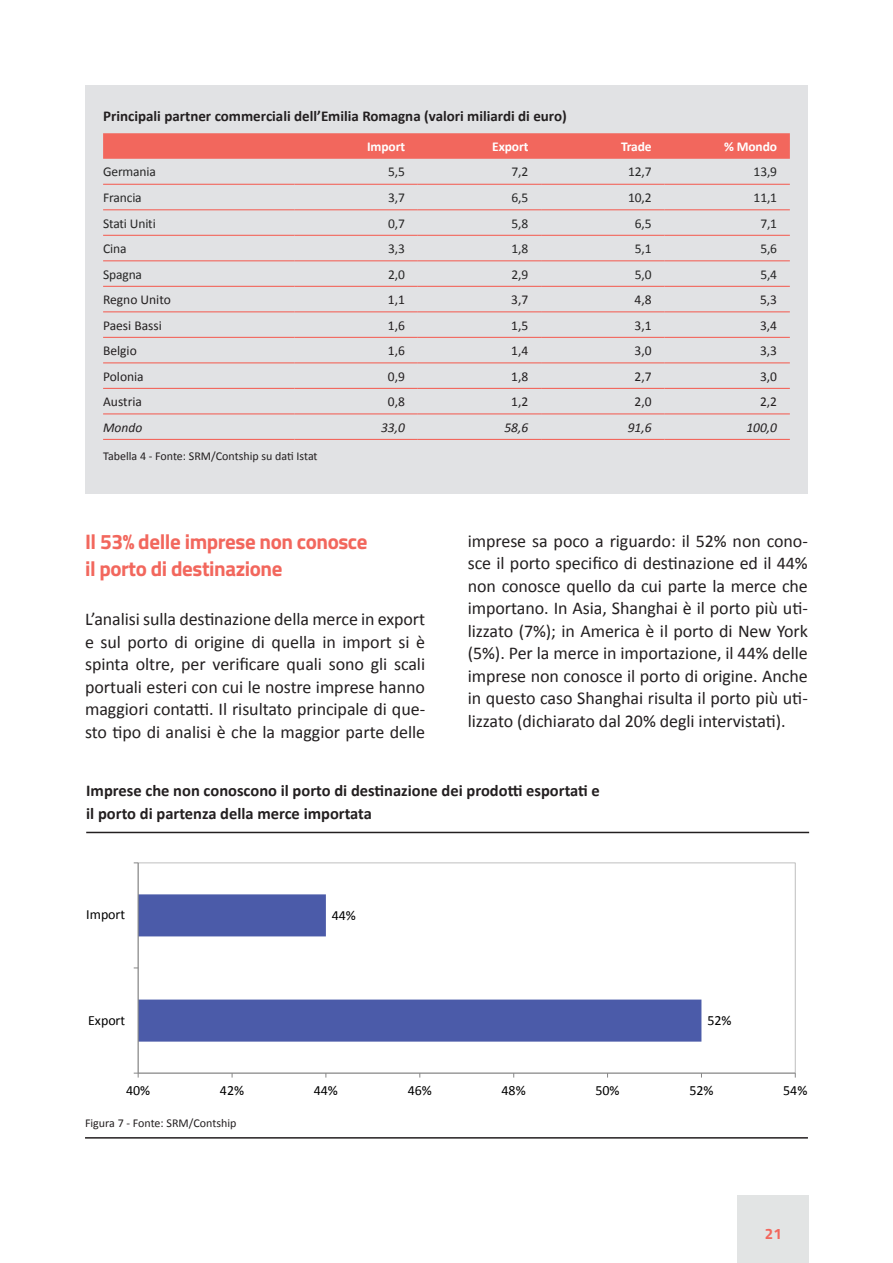
<style>
.page{position:relative;width:893px;height:1263px;background:#fff}
.page>*{position:absolute;margin:0;border:0;box-sizing:border-box;transform-origin:0 0}
.t1{font:700 21px/27px "Titillium";letter-spacing:-.02em;color:#f2675d}
.t2{font:18px/22.5px "Calibri";letter-spacing:-.005em;color:#231f20;text-align:justify}
.t3{font:700 16.5px "Calibri";color:#231f20}
.t4{font:700 15.15px "Titillium";color:#f2675d}
.corpo_R{font:700 15px "Calibri";color:#231f20}
.t5{font:13.95px "Calibri";letter-spacing:-.005em;color:#000}
.t6{font:13.5px "Calibri";color:#231f20}
.t7{font:13.5px "Calibri";letter-spacing:-.01em;color:#262626}
.t8{font:700 13.5px "Calibri";letter-spacing:-.01em;color:#fff}
.t9{font:italic 13.5px "Calibri";color:#231f20}
.t10{font:12px "Calibri";color:#231f20}
</style>
<div class="page">
<div style="left:738px;top:1195px;width:71px;height:68px;background:#e2e4e4"></div>
<div style="left:85px;top:85px;width:723px;height:408px;background:#e1e2e4"></div>
<svg style="left:103px;top:133px;width:687px;height:26px;background:#f1695f"></svg>
<hr style="left:103px;top:184px;width:191px;height:1px;background:#f2675d">
<hr style="left:294px;top:184px;width:124px;height:1px;background:#f2675d">
<hr style="left:418px;top:184px;width:123px;height:1px;background:#f2675d">
<hr style="left:541px;top:184px;width:123px;height:1px;background:#f2675d">
<hr style="left:664px;top:184px;width:126px;height:1px;background:#f2675d">
<hr style="left:103px;top:209px;width:191px;height:1px;background:#f2675d">
<hr style="left:294px;top:209px;width:124px;height:1px;background:#f2675d">
<hr style="left:418px;top:209px;width:123px;height:1px;background:#f2675d">
<hr style="left:541px;top:209px;width:123px;height:1px;background:#f2675d">
<hr style="left:664px;top:209px;width:126px;height:1px;background:#f2675d">
<hr style="left:103px;top:235px;width:191px;height:1px;background:#f2675d">
<hr style="left:294px;top:235px;width:124px;height:1px;background:#f2675d">
<hr style="left:418px;top:235px;width:123px;height:1px;background:#f2675d">
<hr style="left:541px;top:235px;width:123px;height:1px;background:#f2675d">
<hr style="left:664px;top:235px;width:126px;height:1px;background:#f2675d">
<hr style="left:103px;top:260px;width:191px;height:1px;background:#f2675d">
<hr style="left:294px;top:260px;width:124px;height:1px;background:#f2675d">
<hr style="left:418px;top:260px;width:123px;height:1px;background:#f2675d">
<hr style="left:541px;top:260px;width:123px;height:1px;background:#f2675d">
<hr style="left:664px;top:260px;width:126px;height:1px;background:#f2675d">
<hr style="left:103px;top:286px;width:191px;height:1px;background:#f2675d">
<hr style="left:294px;top:286px;width:124px;height:1px;background:#f2675d">
<hr style="left:418px;top:286px;width:123px;height:1px;background:#f2675d">
<hr style="left:541px;top:286px;width:123px;height:1px;background:#f2675d">
<hr style="left:664px;top:286px;width:126px;height:1px;background:#f2675d">
<hr style="left:103px;top:311px;width:191px;height:1px;background:#f2675d">
<hr style="left:294px;top:311px;width:124px;height:1px;background:#f2675d">
<hr style="left:418px;top:311px;width:123px;height:1px;background:#f2675d">
<hr style="left:541px;top:311px;width:123px;height:1px;background:#f2675d">
<hr style="left:664px;top:311px;width:126px;height:1px;background:#f2675d">
<hr style="left:103px;top:337px;width:191px;height:1px;background:#f2675d">
<hr style="left:294px;top:337px;width:124px;height:1px;background:#f2675d">
<hr style="left:418px;top:337px;width:123px;height:1px;background:#f2675d">
<hr style="left:541px;top:337px;width:123px;height:1px;background:#f2675d">
<hr style="left:664px;top:337px;width:126px;height:1px;background:#f2675d">
<hr style="left:103px;top:362px;width:191px;height:1px;background:#f2675d">
<hr style="left:294px;top:362px;width:124px;height:1px;background:#f2675d">
<hr style="left:418px;top:362px;width:123px;height:1px;background:#f2675d">
<hr style="left:541px;top:362px;width:123px;height:1px;background:#f2675d">
<hr style="left:664px;top:362px;width:126px;height:1px;background:#f2675d">
<hr style="left:103px;top:388px;width:191px;height:1px;background:#f2675d">
<hr style="left:294px;top:388px;width:124px;height:1px;background:#f2675d">
<hr style="left:418px;top:388px;width:123px;height:1px;background:#f2675d">
<hr style="left:541px;top:388px;width:123px;height:1px;background:#f2675d">
<hr style="left:664px;top:388px;width:126px;height:1px;background:#f2675d">
<hr style="left:103px;top:413px;width:191px;height:1px;background:#f2675d">
<hr style="left:294px;top:413px;width:124px;height:1px;background:#f2675d">
<hr style="left:418px;top:413px;width:123px;height:1px;background:#f2675d">
<hr style="left:541px;top:413px;width:123px;height:1px;background:#f2675d">
<hr style="left:664px;top:413px;width:126px;height:1px;background:#f2675d">
<hr style="left:103px;top:439px;width:191px;height:1px;background:#f2675d">
<hr style="left:294px;top:439px;width:124px;height:1px;background:#f2675d">
<hr style="left:418px;top:439px;width:123px;height:1px;background:#f2675d">
<hr style="left:541px;top:439px;width:123px;height:1px;background:#f2675d">
<hr style="left:664px;top:439px;width:126px;height:1px;background:#f2675d">
<div style="left:138px;top:862px;width:658px;height:211px;background:#fff;border:1px solid #bfbfbf"></div>
<svg style="left:139px;top:894px;width:562px;height:147px"></svg>
<hr style="left:138px;top:1073px;width:657px;height:1px;background:#868686">
<hr style="left:138px;top:863px;width:1px;height:210px;background:#868686">
<hr style="left:85px;top:1137px;width:723px;height:1px;background:#231f20">
<hr style="left:86px;top:832px;width:723px;height:1px;background:#231f20">
<p class="corpo_R" style="left:103px;top:106px;width:465px">Principali partner commerciali dell’Emilia Romagna (valori miliardi di euro)</p>
<p class="t8" style="left:367px;top:138px;width:39px">Import</p>
<p class="t8" style="left:492px;top:138px;width:38px">Export</p>
<p class="t8" style="left:621px;top:138px;width:32px">Trade</p>
<p class="t8" style="left:724px;top:138px;width:54px">% Mondo</p>
<p class="t7" style="left:103px;top:163px;width:54px">Germania</p>
<p class="t7" style="left:388px;top:163px;width:18px">5,5</p>
<p class="t7" style="left:512px;top:163px;width:18px">7,2</p>
<p class="t7" style="left:628px;top:163px;width:25px">12,7</p>
<p class="t7" style="left:754px;top:163px;width:25px">13,9</p>
<p class="t7" style="left:103px;top:189px;width:40px">Francia</p>
<p class="t7" style="left:388px;top:189px;width:18px">3,7</p>
<p class="t7" style="left:512px;top:189px;width:18px">6,5</p>
<p class="t7" style="left:628px;top:189px;width:25px">10,2</p>
<p class="t7" style="left:754px;top:189px;width:25px">11,1</p>
<p class="t7" style="left:103px;top:215px;width:54px">Stati Uniti</p>
<p class="t7" style="left:388px;top:215px;width:18px">0,7</p>
<p class="t7" style="left:512px;top:215px;width:18px">5,8</p>
<p class="t7" style="left:635px;top:215px;width:18px">6,5</p>
<p class="t7" style="left:760px;top:215px;width:18px">7,1</p>
<p class="t7" style="left:103px;top:240px;width:25px">Cina</p>
<p class="t7" style="left:388px;top:240px;width:18px">3,3</p>
<p class="t7" style="left:512px;top:240px;width:18px">1,8</p>
<p class="t7" style="left:635px;top:240px;width:18px">5,1</p>
<p class="t7" style="left:760px;top:240px;width:18px">5,6</p>
<p class="t7" style="left:103px;top:266px;width:40px">Spagna</p>
<p class="t7" style="left:388px;top:266px;width:18px">2,0</p>
<p class="t7" style="left:512px;top:266px;width:18px">2,9</p>
<p class="t7" style="left:635px;top:266px;width:18px">5,0</p>
<p class="t7" style="left:760px;top:266px;width:18px">5,4</p>
<p class="t6" style="left:103px;top:291px;width:69px">Regno Unito</p>
<p class="t6" style="left:388px;top:291px;width:19px">1,1</p>
<p class="t6" style="left:511px;top:291px;width:19px">3,7</p>
<p class="t6" style="left:635px;top:291px;width:19px">4,8</p>
<p class="t6" style="left:760px;top:291px;width:19px">5,3</p>
<p class="t6" style="left:103px;top:317px;width:60px">Paesi Bassi</p>
<p class="t6" style="left:388px;top:317px;width:19px">1,6</p>
<p class="t6" style="left:511px;top:317px;width:19px">1,5</p>
<p class="t6" style="left:635px;top:317px;width:19px">3,1</p>
<p class="t6" style="left:760px;top:317px;width:19px">3,4</p>
<p class="t6" style="left:103px;top:342px;width:35px">Belgio</p>
<p class="t6" style="left:388px;top:342px;width:19px">1,6</p>
<p class="t6" style="left:511px;top:342px;width:19px">1,4</p>
<p class="t6" style="left:635px;top:342px;width:19px">3,0</p>
<p class="t6" style="left:760px;top:342px;width:19px">3,3</p>
<p class="t6" style="left:103px;top:368px;width:42px">Polonia</p>
<p class="t6" style="left:388px;top:368px;width:19px">0,9</p>
<p class="t6" style="left:511px;top:368px;width:19px">1,8</p>
<p class="t6" style="left:635px;top:368px;width:19px">2,7</p>
<p class="t6" style="left:760px;top:368px;width:19px">3,0</p>
<p class="t6" style="left:103px;top:393px;width:40px">Austria</p>
<p class="t6" style="left:388px;top:393px;width:19px">0,8</p>
<p class="t6" style="left:511px;top:393px;width:19px">1,2</p>
<p class="t6" style="left:635px;top:393px;width:19px">2,0</p>
<p class="t6" style="left:760px;top:393px;width:19px">2,2</p>
<p class="t9" style="left:103px;top:418px;width:41px">Mondo</p>
<p class="t9" style="left:381px;top:418px;width:25px">33,0</p>
<p class="t9" style="left:504px;top:418px;width:25px">58,6</p>
<p class="t9" style="left:628px;top:418px;width:25px">91,6</p>
<p class="t9" style="left:746px;top:418px;width:32px">100,0</p>
<p class="t10" style="left:103px;top:448px;width:216px">Tabella 4 - Fonte: SRM/Contship su dati Istat</p>
<p class="t1" style="left:85px;top:527px;width:284px">Il 53% delle imprese non conosce il porto di destinazione</p>
<p class="t2" style="left:85px;top:608px;width:342px">L’analisi sulla destinazione della merce in export e sul porto di origine di quella in import si è spinta oltre, per verificare quali sono gli scali portuali esteri con cui le nostre imprese hanno maggiori contatti. Il risultato principale di que&shy;sto tipo di analisi è che la maggior parte delle</p>
<p class="t2" style="left:468px;top:529px;width:342px">imprese sa poco a riguardo: il 52% non cono&shy;sce il porto specifico di destinazione ed il 44% non conosce quello da cui parte la merce che importano. In Asia, Shanghai è il porto più uti&shy;lizzato (7%); in America è il porto di New York (5%). Per la merce in importazione, il 44% delle imprese non conosce il porto di origine. Anche in questo caso Shanghai risulta il porto più uti&shy;lizzato (dichiarato dal 20% degli intervistati).</p>
<p class="t3" style="left:86px;top:780px;width:515px">Imprese che non conoscono il porto di destinazione dei prodotti esportati e</p>
<p class="t3" style="left:86px;top:802px;width:287px">il porto di partenza della merce importata</p>
<p class="t5" style="left:86px;top:906px;width:40px">Import</p>
<p class="t5" style="left:88px;top:1011px;width:39px">Export</p>
<p class="t5" style="left:332px;top:907px;width:26px">44%</p>
<p class="t5" style="left:707px;top:1012px;width:26px">52%</p>
<p class="t5" style="left:126px;top:1082px;width:26px">40%</p>
<p class="t5" style="left:220px;top:1082px;width:26px">42%</p>
<p class="t5" style="left:314px;top:1082px;width:26px">44%</p>
<p class="t5" style="left:408px;top:1082px;width:26px">46%</p>
<p class="t5" style="left:502px;top:1082px;width:26px">48%</p>
<p class="t5" style="left:595px;top:1082px;width:26px">50%</p>
<p class="t5" style="left:689px;top:1082px;width:26px">52%</p>
<p class="t5" style="left:783px;top:1082px;width:26px">54%</p>
<p class="t10" style="left:85px;top:1115px;width:153px">Figura 7 - Fonte: SRM/Contship</p>
<p class="t4" style="left:765px;top:1222px;width:19px">21</p>
</div>
